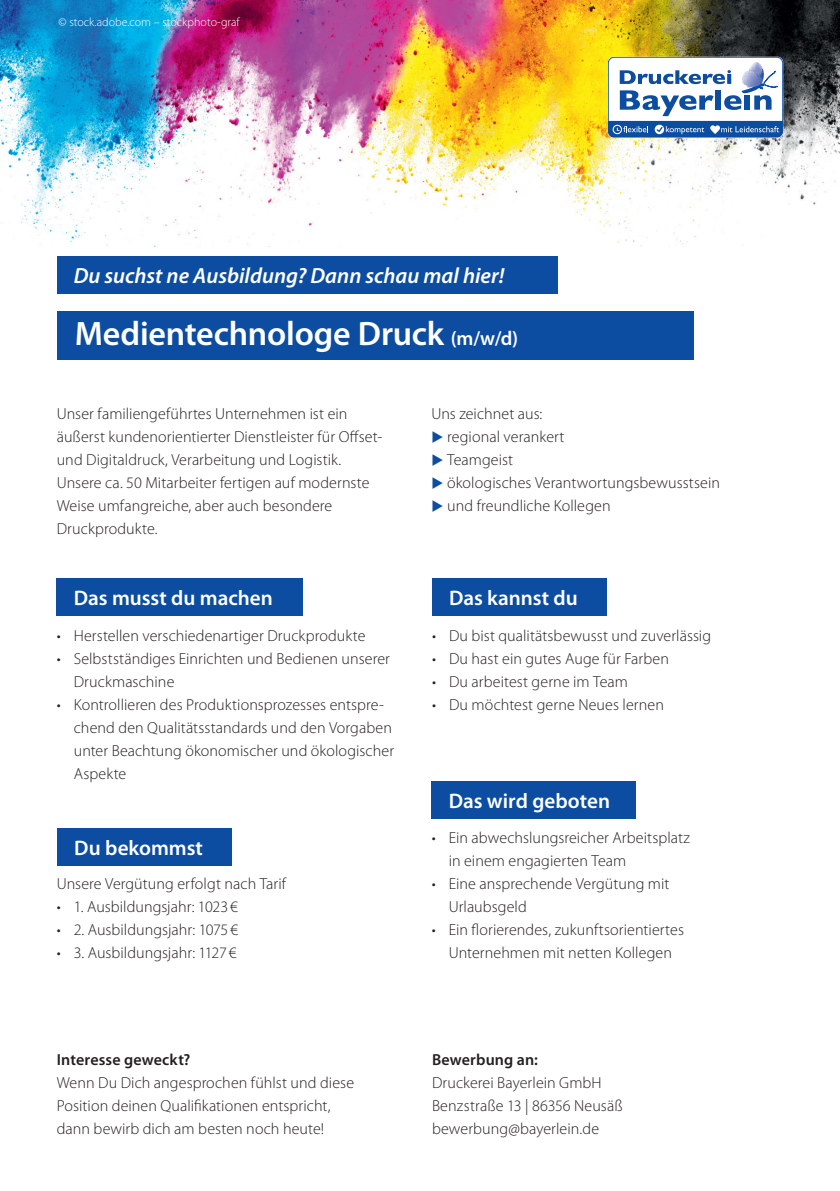
<style>
.page{position:relative;width:840px;height:1191px;background:#fff}
.page>*{position:absolute;margin:0;border:0;box-sizing:border-box;transform-origin:0 0}
.t1{font:600 34px "Myriad Pro";letter-spacing:-.005em;color:#fff}
.t2{font:italic 600 22px "Myriad Pro";color:#fff}
.t3{font:600 21px "Myriad Pro";color:#fff}
.t4{font:300 16px/23px "Myriad Pro";letter-spacing:.005em;color:#231f20}
.t5{font:600 16px "Myriad Pro";letter-spacing:.01em;color:#231f20}
.t6{font:300 12px "Myriad Pro";color:#fff}
.s1{font-size:20px}
.s2{color:#0d4da1}
</style>
<div class="page">
<div style="left:57px;top:256px;width:500px;height:38px;background:#0d4da1"></div>
<div style="left:57px;top:312px;width:636px;height:48px;background:#0d4da1"></div>
<div style="left:432px;top:578px;width:173px;height:38px;background:#0d4da1"></div>
<div style="left:57px;top:578px;width:246px;height:38px;background:#0d4da1"></div>
<div style="left:57px;top:828px;width:174px;height:37px;background:#0d4da1"></div>
<div style="left:431px;top:781px;width:204px;height:37px;background:#0d4da1"></div>
<img style="left:0;top:0;width:839px;height:247px">
<svg style="left:607px;top:57px;width:175px;height:81px"></svg>
<p class="t6" style="left:59px;top:15px;width:182px">© stock.adobe.com – stockphoto-graf</p>
<p class="t2" style="left:74px;top:264px;width:432px">Du suchst ne Ausbildung? Dann schau mal hier!</p>
<p class="t1" style="left:75px;top:315px;width:444px">Medientechnologe Druck <span class="s1">(m/w/d)</span></p>
<p class="t4" style="left:57px;top:403px;width:327px">Unser familiengeführtes Unternehmen ist ein äußerst kundenorientierter Dienstleister für Offset&shy;und Digitaldruck, Verarbeitung und Logistik.</p>
<p class="t4" style="left:57px;top:472px;width:314px">Unsere ca. 50 Mitarbeiter fertigen auf modernste<br>Weise umfangreiche, aber auch besondere<br>Druckprodukte.</p>
<p class="t4" style="left:431px;top:403px;width:112px">Uns zeichnet aus:</p>
<p class="t4" style="left:431px;top:426px;width:134px"><span class="s2">◆</span> regional verankert</p>
<p class="t4" style="left:431px;top:449px;width:83px"><span class="s2">◆</span> Teamgeist</p>
<p class="t4" style="left:431px;top:472px;width:290px"><span class="s2">◆</span> ökologisches Verantwortungsbewusstsein</p>
<p class="t4" style="left:431px;top:495px;width:181px"><span class="s2">◆</span> und freundliche Kollegen</p>
<p class="t3" style="left:74px;top:586px;width:201px">Das musst du machen</p>
<p class="t3" style="left:449px;top:586px;width:130px">Das kannst du</p>
<p class="t4" style="left:57px;top:624px;width:310px">• Herstellen verschiedenartiger Druckprodukte</p>
<p class="t4" style="left:74px;top:647px;width:317px;text-indent:-17px">• Selbstständiges Einrichten und Bedienen unserer<br>Druckmaschine</p>
<p class="t4" style="left:74px;top:693px;width:321px;text-indent:-17px">• Kontrollieren des Produktionsprozesses entspre&shy;chend den Qualitätsstandards und den Vorgaben unter Beachtung ökonomischer und ökologischer Aspekte</p>
<p class="t3" style="left:74px;top:836px;width:130px">Du bekommst</p>
<p class="t4" style="left:57px;top:873px;width:231px">Unsere Vergütung erfolgt nach Tarif</p>
<p class="t4" style="left:57px;top:896px;width:183px">• 1. Ausbildungsjahr: 1023 €</p>
<p class="t4" style="left:57px;top:919px;width:183px">• 2. Ausbildungsjahr: 1075 €</p>
<p class="t4" style="left:57px;top:942px;width:181px">• 3. Ausbildungsjahr: 1127 €</p>
<p class="t5" style="left:57px;top:1051px;width:135px">Interesse geweckt?</p>
<p class="t4" style="left:57px;top:1071px;width:299px">Wenn Du Dich angesprochen fühlst und diese<br>Position deinen Qualifikationen entspricht, dann bewirb dich am besten noch heute!</p>
<p class="t4" style="left:432px;top:624px;width:280px">• Du bist qualitätsbewusst und zuverlässig</p>
<p class="t4" style="left:432px;top:647px;width:238px">• Du hast ein gutes Auge für Farben</p>
<p class="t4" style="left:432px;top:670px;width:197px">• Du arbeitest gerne im Team</p>
<p class="t4" style="left:432px;top:693px;width:233px">• Du möchtest gerne Neues lernen</p>
<p class="t3" style="left:448px;top:789px;width:163px">Das wird geboten</p>
<p class="t4" style="left:448px;top:827px;width:243px;text-indent:-17px">• Ein abwechslungsreicher Arbeitsplatz in einem engagierten Team</p>
<p class="t4" style="left:448px;top:873px;width:222px;text-indent:-17px">• Eine ansprechende Vergütung mit<br>Urlaubsgeld</p>
<p class="t4" style="left:431px;top:919px;width:254px;text-align:center">• Ein florierendes, zukunftsorientiertes<br>Unternehmen mit netten Kollegen</p>
<p class="t5" style="left:432px;top:1051px;width:107px">Bewerbung an:</p>
<p class="t4" style="left:432px;top:1071px;width:171px">Druckerei Bayerlein GmbH</p>
<p class="t4" style="left:432px;top:1094px;width:192px">Benzstraße 13 | 86356 Neusäß</p>
<p class="t4" style="left:432px;top:1117px;width:168px">bewerbung@bayerlein.de</p>
</div>
